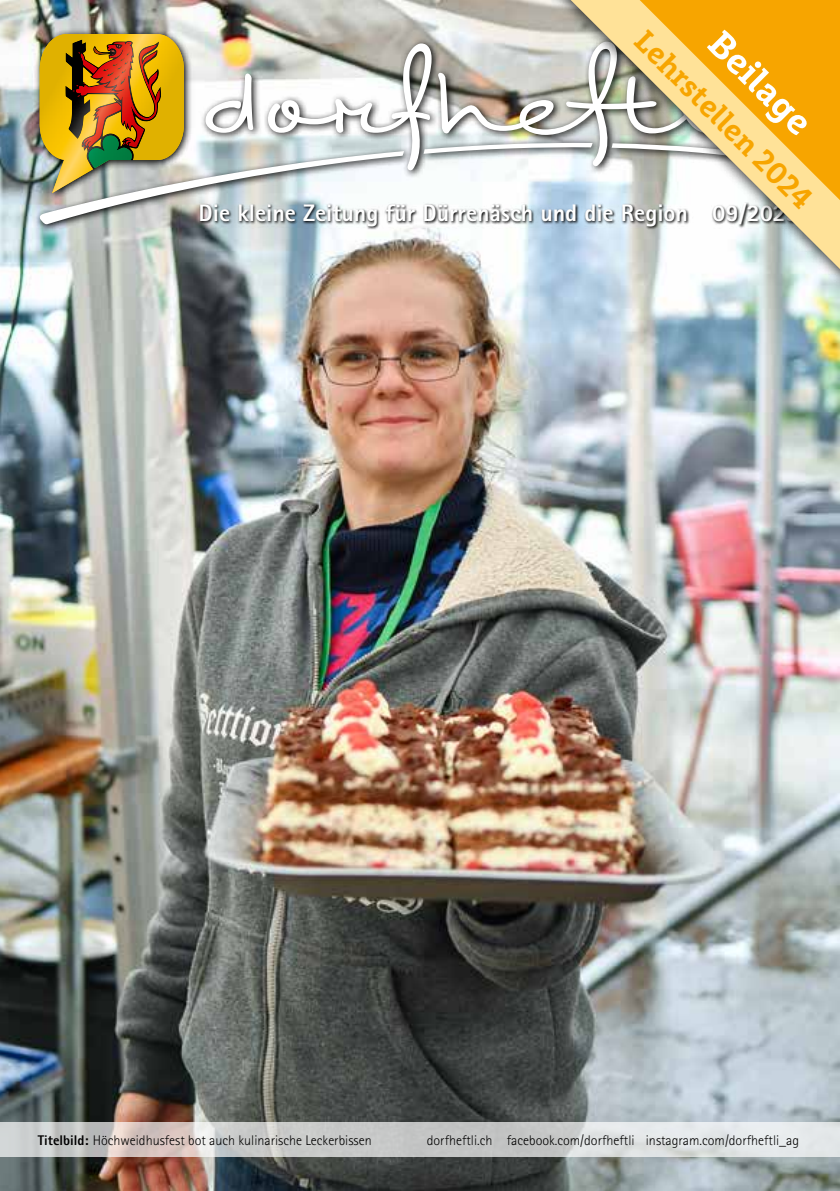
<style>
.page{position:relative;width:840px;height:1191px;background:#fff}
.page>*{position:absolute;margin:0;border:0;box-sizing:border-box;transform-origin:0 0}
.t1{font:700 36px "Marselis Slab Pro";color:#fff}
.t2{font:700 30px "Marselis Slab Pro";color:#f7a500}
.t3{font:800 24px "Rotis Sans Serif Std";color:#fff}
.t4{font:300 14px "Rotis Sans Serif Std";color:#000}
.s1{font-weight:800}
</style>
<div class="page">
<img style="left:0;top:0;width:839px;height:1191px">
<svg style="left:0;top:1123px;width:839px;height:34px;background:#d1d2d1"></svg>
<img style="left:34px;top:28px;width:490px;height:206px">
<img style="left:38px;top:34px;width:486px;height:190px">
<img style="left:94px;top:45px;width:27px;height:60px">
<div style="left:524px;top:0;width:315px;height:310px;background:#000;opacity:.75"></div>
<svg style="left:570px;top:0;width:269px;height:269px"></svg>
<svg style="left:611px;top:0;width:228px;height:200px;background:#eabf60"></svg>
<h1 class="t1" style="left:730px;top:21px;width:130px;rotate:45deg">Beilage</h1>
<h2 class="t2" style="left:653px;top:23px;width:238px;rotate:45deg">Lehrstellen 2024</h2>
<h3 class="t3" style="left:198px;top:198px;width:602px">Die kleine Zeitung für Dürrenäsch und die Region 09/2023</h3>
<p class="t4" style="left:38px;top:1132px;width:335px"><span class="s1">Titelbild:</span> Höchweidhusfest bot auch kulinarische Leckerbissen</p>
<p class="t4" style="left:426px;top:1132px;width:373px">dorfheftli.ch facebook.com/dorfheftli instagram.com/dorfheftli_ag</p>
</div>
